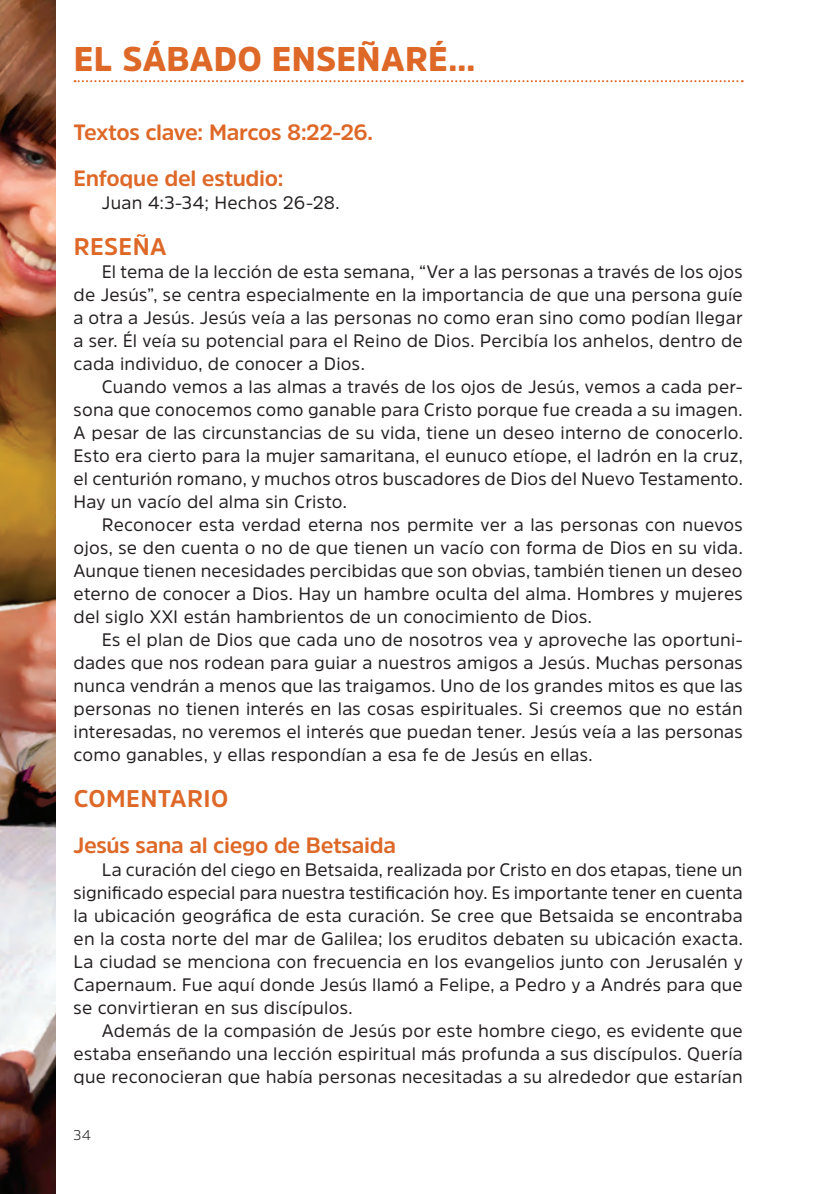
<style>
.page{position:relative;width:819px;height:1194px;background:#fff}
.page>*{position:absolute;margin:0;border:0;box-sizing:border-box;transform-origin:0 0}
.t1{font:900 34px "Amsi Pro";letter-spacing:.01em;color:#de6827}
.t2{font:700 24px "Amsi Pro";letter-spacing:.02em;color:#de6827}
.t3{font:700 22px/46px "Amsi Pro";letter-spacing:-.015em;color:#de6827}
.t4{font:18px/23px "Amsi Pro";letter-spacing:.01em;color:#231f20;text-align:justify}
.t5{font:300 14px "Amsi Pro";color:#231f20}
</style>
<div class="page">
<svg style="left:75px;top:80px;width:668px;height:2px"></svg>
<img style="left:0;top:0;width:56px;height:1194px">
<h1 class="t1" style="left:74px;top:35px;width:403px">EL SÁBADO ENSEÑARÉ...</h1>
<p class="t3" style="left:74px;top:109px;width:301px">Textos clave: Marcos 8:22-26.<br>Enfoque del estudio:</p>
<p class="t4" style="left:102px;top:191px;width:239px">Juan 4:3-34; Hechos 26-28.</p>
<h2 class="t2" style="left:74px;top:230px;width:94px">RESEÑA</h2>
<p class="t4" style="left:74px;top:260px;width:671px;text-indent:28px">El tema de la lección de esta semana, “Ver a las personas a través de los ojos de Jesús”, se centra especialmente en la importancia de que una persona guíe a otra a Jesús. Jesús veía a las personas no como eran sino como podían llegar a ser. Él veía su potencial para el Reino de Dios. Percibía los anhelos, dentro de cada individuo, de conocer a Dios.</p>
<p class="t4" style="left:74px;top:375px;width:671px;text-indent:28px">Cuando vemos a las almas a través de los ojos de Jesús, vemos a cada per&shy;sona que conocemos como ganable para Cristo porque fue creada a su imagen.<br>A pesar de las circunstancias de su vida, tiene un deseo interno de conocerlo.<br>Esto era cierto para la mujer samaritana, el eunuco etíope, el ladrón en la cruz, el centurión romano, y muchos otros buscadores de Dios del Nuevo Testamento.<br>Hay un vacío del alma sin Cristo.</p>
<p class="t4" style="left:74px;top:513px;width:671px;text-indent:28px">Reconocer esta verdad eterna nos permite ver a las personas con nuevos ojos, se den cuenta o no de que tienen un vacío con forma de Dios en su vida.<br>Aunque tienen necesidades percibidas que son obvias, también tienen un deseo eterno de conocer a Dios. Hay un hambre oculta del alma. Hombres y mujeres del siglo XXI están hambrientos de un conocimiento de Dios.</p>
<p class="t4" style="left:74px;top:628px;width:671px;text-indent:28px">Es el plan de Dios que cada uno de nosotros vea y aproveche las oportuni&shy;dades que nos rodean para guiar a nuestros amigos a Jesús. Muchas personas nunca vendrán a menos que las traigamos. Uno de los grandes mitos es que las personas no tienen interés en las cosas espirituales. Si creemos que no están interesadas, no veremos el interés que puedan tener. Jesús veía a las personas como ganables, y ellas respondían a esa fe de Jesús en ellas.</p>
<h2 class="t2" style="left:74px;top:782px;width:156px">COMENTARIO</h2>
<p class="t3" style="left:74px;top:822px;width:324px">Jesús sana al ciego de Betsaida</p>
<p class="t4" style="left:74px;top:858px;width:671px;text-indent:28px">La curación del ciego en Betsaida, realizada por Cristo en dos etapas, tiene un significado especial para nuestra testificación hoy. Es importante tener en cuenta la ubicación geográfica de esta curación. Se cree que Betsaida se encontraba en la costa norte del mar de Galilea; los eruditos debaten su ubicación exacta.<br>La ciudad se menciona con frecuencia en los evangelios junto con Jerusalén y Capernaum. Fue aquí donde Jesús llamó a Felipe, a Pedro y a Andrés para que se convirtieran en sus discípulos.</p>
<p class="t4" style="left:74px;top:1019px;width:670px;text-indent:28px">Además de la compasión de Jesús por este hombre ciego, es evidente que estaba enseñando una lección espiritual más profunda a sus discípulos. Quería que reconocieran que había personas necesitadas a su alrededor que estarían</p>
<p class="t5" style="left:74px;top:1125px;width:19px">34</p>
</div>
